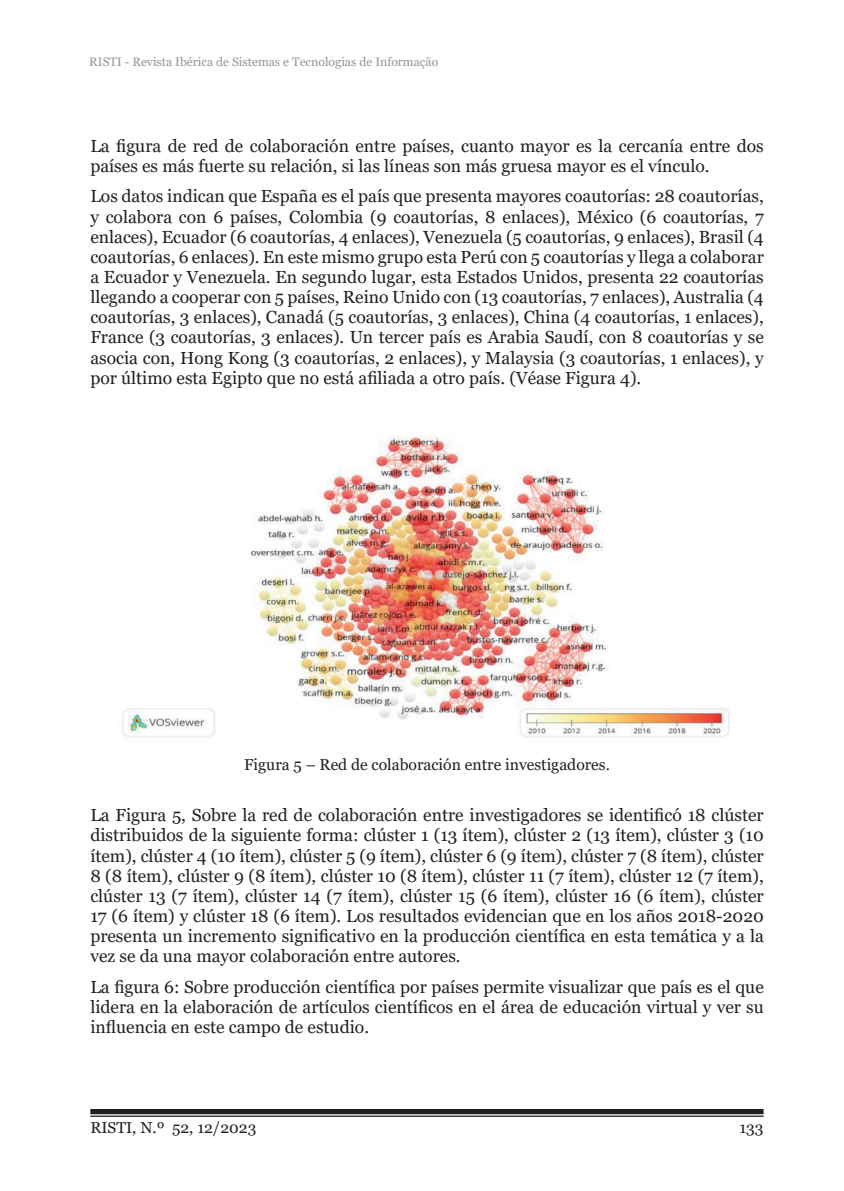
<style>
.page{position:relative;width:844px;height:1191px;background:#fff}
.page>*{position:absolute;margin:0;border:0;box-sizing:border-box;transform-origin:0 0}
.txt{font:17.5px/20.1px "Georgia";color:#231f20;text-align:justify}
.legned{font:15.75px "Georgia";color:#231f20}
.t1{font:12.25px "Georgia";color:#939598}
</style>
<div class="page">
<div style="left:90px;top:1109px;width:673px;height:5px;background:#231f20"></div>
<hr style="left:90px;top:1115px;width:673px;height:1px;background:#231f20">
<img style="left:122px;top:436px;width:608px;height:302px">
<p class="t1" style="left:89px;top:54px;width:350px">RISTI - Revista Ibérica de Sistemas e Tecnologias de Informação</p>
<p class="txt" style="left:90px;top:136px;width:674px">La figura de red de colaboración entre países, cuanto mayor es la cercanía entre dos países es más fuerte su relación, si las líneas son más gruesa mayor es el vínculo.</p>
<p class="txt" style="left:90px;top:187px;width:674px">Los datos indican que España es el país que presenta mayores coautorías: 28 coautorías, y colabora con 6 países, Colombia (9 coautorías, 8 enlaces), México (6 coautorías, 7 enlaces), Ecuador (6 coautorías, 4 enlaces), Venezuela (5 coautorías, 9 enlaces), Brasil (4 coautorías, 6 enlaces). En este mismo grupo esta Perú con 5 coautorías y llega a colaborar a Ecuador y Venezuela. En segundo lugar, esta Estados Unidos, presenta 22 coautorías llegando a cooperar con 5 países, Reino Unido con (13 coautorías, 7 enlaces), Australia (4 coautorías, 3 enlaces), Canadá (5 coautorías, 3 enlaces), China (4 coautorías, 1 enlaces), France (3 coautorías, 3 enlaces). Un tercer país es Arabia Saudí, con 8 coautorías y se asocia con, Hong Kong (3 coautorías, 2 enlaces), y Malaysia (3 coautorías, 1 enlaces), y por último esta Egipto que no está afiliada a otro país. (Véase Figura 4).</p>
<p class="legned" style="left:244px;top:754px;width:367px">Figura 5 – Red de colaboración entre investigadores.</p>
<p class="txt" style="left:90px;top:805px;width:674px">La Figura 5, Sobre la red de colaboración entre investigadores se identificó 18 clúster distribuidos de la siguiente forma: clúster 1 (13 ítem), clúster 2 (13 ítem), clúster 3 (10 ítem), clúster 4 (10 ítem), clúster 5 (9 ítem), clúster 6 (9 ítem), clúster 7 (8 ítem), clúster 8 (8 ítem), clúster 9 (8 ítem), clúster 10 (8 ítem), clúster 11 (7 ítem), clúster 12 (7 ítem), clúster 13 (7 ítem), clúster 14 (7 ítem), clúster 15 (6 ítem), clúster 16 (6 ítem), clúster 17 (6 ítem) y clúster 18 (6 ítem). Los resultados evidencian que en los años 2018-2020 presenta un incremento significativo en la producción científica en esta temática y a la vez se da una mayor colaboración entre autores.</p>
<p class="txt" style="left:90px;top:977px;width:674px">La figura 6: Sobre producción científica por países permite visualizar que país es el que lidera en la elaboración de artículos científicos en el área de educación virtual y ver su influencia en este campo de estudio.</p>
<p class="legned" style="left:90px;top:1117px;width:167px">RISTI, N.º 52, 12/2023</p>
<p class="legned" style="left:739px;top:1118px;width:26px">133</p>
</div>
